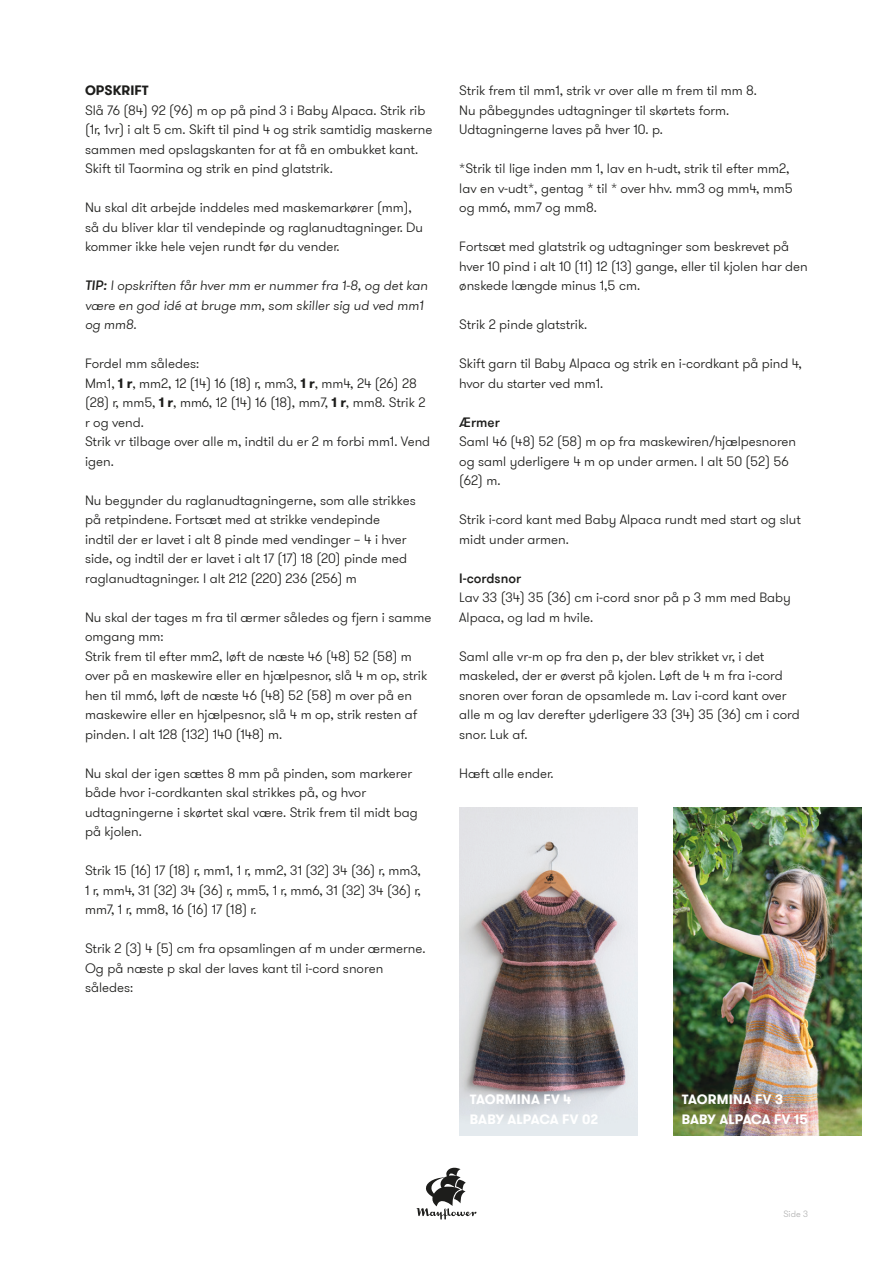
<style>
.page{position:relative;width:893px;height:1263px;background:#fff}
.page>*{position:absolute;margin:0;border:0;box-sizing:border-box;transform-origin:0 0}
.t1{font:300 13.5px/19.5px "GT Walsheim Pro";color:#1d1d1b}
.t2{font:italic 300 13.5px/19.5px "GT Walsheim Pro";color:#1d1d1b}
.t3{font:700 13.5px "GT Walsheim Pro";letter-spacing:.015em;color:#fff}
.t4{font:500 13.5px "GT Walsheim Pro";color:#1d1d1b}
.t5{font:700 13.5px "GT Walsheim Pro";color:#1d1d1b}
.t6{font:300 9px "GT Walsheim Pro";color:#b2b2b2}
.s1{font-weight:500}
.s2{font-weight:700}
</style>
<div class="page">
<svg style="left:417px;top:1168px;width:59px;height:51px"></svg>
<img style="left:673px;top:808px;width:189px;height:327px">
<img style="left:459px;top:808px;width:179px;height:327px">
<p class="t5" style="left:85px;top:82px;width:65px">OPSKRIFT</p>
<p class="t1" style="left:85px;top:101px;width:349px">Slå 76 (84) 92 (96) m op på pind 3 i Baby Alpaca. Strik rib (1r, 1vr) i alt 5 cm. Skift til pind 4 og strik samtidig maskerne sammen med opslagskanten for at få en ombukket kant.<br>Skift til Taormina og strik en pind glatstrik.</p>
<p class="t1" style="left:85px;top:198px;width:340px">Nu skal dit arbejde inddeles med maskemarkører (mm), så du bliver klar til vendepinde og raglanudtagninger. Du kommer ikke hele vejen rundt før du vender.</p>
<p class="t2" style="left:85px;top:276px;width:344px"><span class="s1">TIP:</span> I opskriften får hver mm er nummer fra 1-8, og det kan være en god idé at bruge mm, som skiller sig ud ved mm1 og mm8.</p>
<p class="t1" style="left:85px;top:354px;width:116px">Fordel mm således:</p>
<p class="t1" style="left:85px;top:374px;width:342px">Mm1, <span class="s2">1 r</span>, mm2, 12 (14) 16 (18) r, mm3, <span class="s2">1 r</span>, mm4, 24 (26) 28 (28) r, mm5, <span class="s2">1 r</span>, mm6, 12 (14) 16 (18), mm7, <span class="s2">1 r</span>, mm8. Strik 2 r og vend.</p>
<p class="t1" style="left:85px;top:432px;width:347px">Strik vr tilbage over alle m, indtil du er 2 m forbi mm1. Vend igen.</p>
<p class="t1" style="left:85px;top:491px;width:332px">Nu begynder du raglanudtagningerne, som alle strikkes på retpindene. Fortsæt med at strikke vendepinde<br>indtil der er lavet i alt 8 pinde med vendinger – 4 i hver side, og indtil der er lavet i alt 17 (17) 18 (20) pinde med raglanudtagninger. I alt 212 (220) 236 (256) m</p>
<p class="t1" style="left:85px;top:608px;width:348px">Nu skal der tages m fra til ærmer således og fjern i samme omgang mm:</p>
<p class="t1" style="left:85px;top:647px;width:344px">Strik frem til efter mm2, løft de næste 46 (48) 52 (58) m over på en maskewire eller en hjælpesnor, slå 4 m op, strik hen til mm6, løft de næste 46 (48) 52 (58) m over på en maskewire eller en hjælpesnor, slå 4 m op, strik resten af pinden. I alt 128 (132) 140 (148) m.</p>
<p class="t1" style="left:85px;top:764px;width:334px">Nu skal der igen sættes 8 mm på pinden, som markerer både hvor i-cordkanten skal strikkes på, og hvor udtagningerne i skørtet skal være. Strik frem til midt bag på kjolen.</p>
<p class="t1" style="left:85px;top:861px;width:337px;text-align:justify">Strik 15 (16) 17 (18) r, mm1, 1 r, mm2, 31 (32) 34 (36) r, mm3, 1 r, mm4, 31 (32) 34 (36) r, mm5, 1 r, mm6, 31 (32) 34 (36) r, mm7, 1 r, mm8, 16 (16) 17 (18) r.</p>
<p class="t1" style="left:85px;top:939px;width:342px">Strik 2 (3) 4 (5) cm fra opsamlingen af m under ærmerne.<br>Og på næste p skal der laves kant til i-cord snoren således:</p>
<p class="t1" style="left:459px;top:81px;width:299px">Strik frem til mm1, strik vr over alle m frem til mm 8.</p>
<p class="t1" style="left:459px;top:101px;width:272px">Nu påbegyndes udtagninger til skørtets form.<br>Udtagningerne laves på hver 10. p.</p>
<p class="t1" style="left:459px;top:159px;width:335px">*Strik til lige inden mm 1, lav en h-udt, strik til efter mm2, lav en v-udt*, gentag * til * over hhv. mm3 og mm4, mm5 og mm6, mm7 og mm8.</p>
<p class="t1" style="left:459px;top:237px;width:350px">Fortsæt med glatstrik og udtagninger som beskrevet på hver 10 pind i alt 10 (11) 12 (13) gange, eller til kjolen har den ønskede længde minus 1,5 cm.</p>
<p class="t1" style="left:459px;top:315px;width:130px">Strik 2 pinde glatstrik.</p>
<p class="t1" style="left:459px;top:354px;width:344px">Skift garn til Baby Alpaca og strik en i-cordkant på pind 4, hvor du starter ved mm1.</p>
<p class="t4" style="left:459px;top:413px;width:42px">Ærmer</p>
<p class="t1" style="left:459px;top:432px;width:338px">Saml 46 (48) 52 (58) m op fra maskewiren/hjælpesnoren og saml yderligere 4 m op under armen. I alt 50 (52) 56 (62) m.</p>
<p class="t1" style="left:459px;top:510px;width:343px">Strik i-cord kant med Baby Alpaca rundt med start og slut midt under armen.</p>
<p class="t4" style="left:459px;top:569px;width:63px">I-cordsnor</p>
<p class="t1" style="left:459px;top:588px;width:333px">Lav 33 (34) 35 (36) cm i-cord snor på p 3 mm med Baby<br>Alpaca, og lad m hvile.</p>
<p class="t1" style="left:459px;top:647px;width:342px">Saml alle vr-m op fra den p, der blev strikket vr, i det maskeled, der er øverst på kjolen. Løft de 4 m fra i-cord snoren over foran de opsamlede m. Lav i-cord kant over alle m og lav derefter yderligere 33 (34) 35 (36) cm i cord snor. Luk af.</p>
<p class="t1" style="left:459px;top:764px;width:96px">Hæft alle ender.</p>
<p class="t3" style="left:470px;top:1090px;width:103px">TAORMINA FV 4</p>
<p class="t3" style="left:470px;top:1110px;width:130px">BABY ALPACA FV 02</p>
<p class="t3" style="left:682px;top:1090px;width:103px">TAORMINA FV 3</p>
<p class="t3" style="left:682px;top:1110px;width:128px">BABY ALPACA FV 15</p>
<p class="t6" style="left:783px;top:1208px;width:26px">Side 3</p>
</div>
